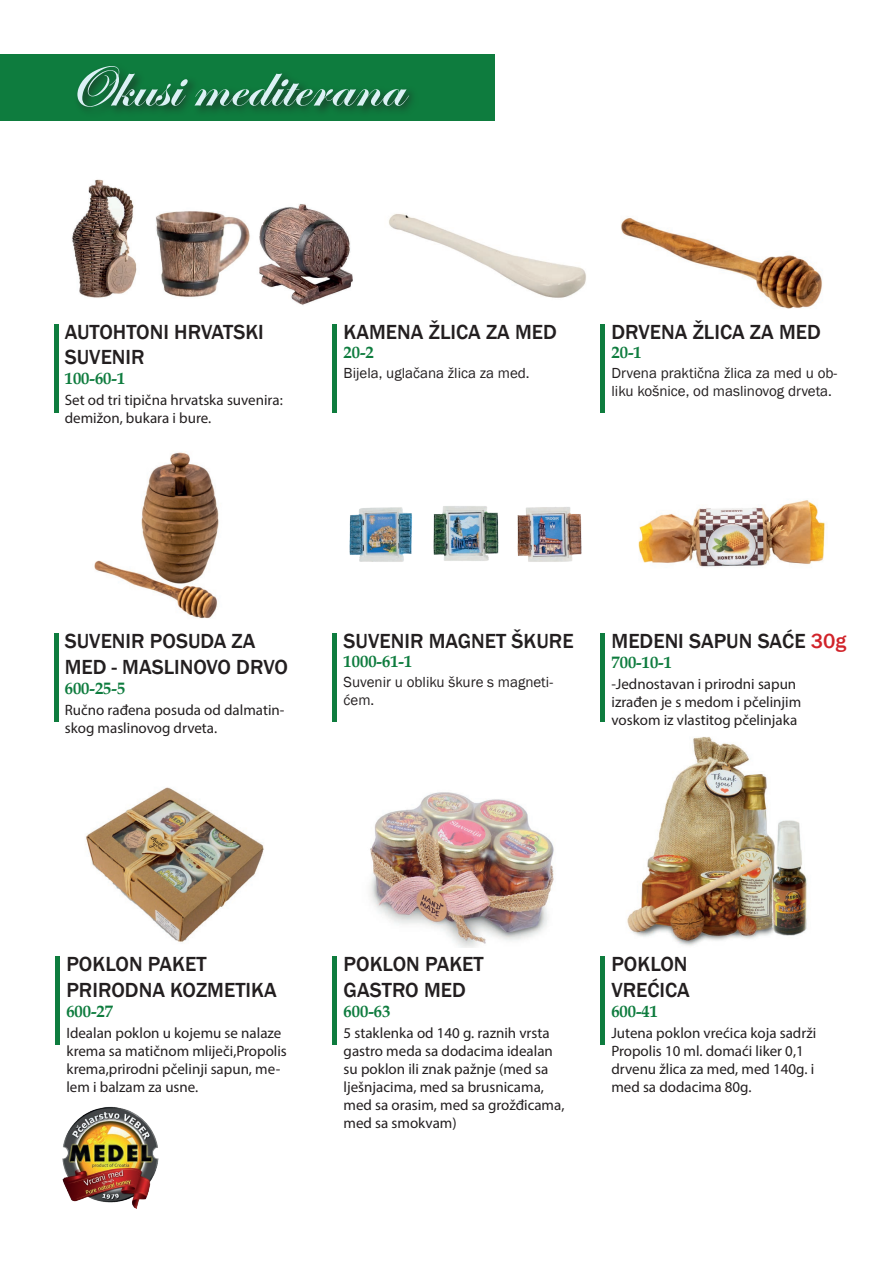
<style>
.page{position:relative;width:893px;height:1263px;background:#fff}
.page>*{position:absolute;margin:0;border:0;box-sizing:border-box;transform-origin:0 0}
.t1{font:700 60px "Edwardian Scr ITC";color:#dcf1f5}
.t2{font:500 21px/25.2px "Franklin Gothic";color:#231f20}
.t3{font:700 16.5px "Book Antiqua";color:#0e7c3e}
.t4{font:15px/18px "Myriad Pro";color:#231f20}
.t5{font:15px/18px "Franklin Gothic";color:#231f20}
.s1{color:#d1232a}
</style>
<div class="page">
<div style="left:0;top:54px;width:495px;height:67px;background:#0e7c3e"></div>
<div style="left:74px;top:62px;width:346px;height:57px;background:#231f20;opacity:.75"></div>
<img style="left:62px;top:1106px;width:97px;height:103px">
<img style="left:389px;top:214px;width:197px;height:84px">
<img style="left:94px;top:452px;width:125px;height:167px">
<img style="left:621px;top:218px;width:202px;height:91px">
<img style="left:72px;top:179px;width:281px;height:126px">
<img style="left:349px;top:506px;width:233px;height:56px">
<img style="left:370px;top:792px;width:184px;height:155px">
<img style="left:627px;top:736px;width:180px;height:210px">
<img style="left:86px;top:787px;width:178px;height:155px">
<img style="left:638px;top:500px;width:187px;height:67px">
<hr style="left:601px;top:324px;width:4px;height:88px;background:#0e7c3e">
<hr style="left:333px;top:324px;width:4px;height:88px;background:#0e7c3e">
<hr style="left:54px;top:324px;width:4px;height:88px;background:#0e7c3e">
<hr style="left:54px;top:634px;width:4px;height:88px;background:#0e7c3e">
<hr style="left:333px;top:634px;width:4px;height:88px;background:#0e7c3e">
<hr style="left:56px;top:957px;width:4px;height:88px;background:#0e7c3e">
<hr style="left:333px;top:957px;width:4px;height:88px;background:#0e7c3e">
<div style="left:600px;top:957px;width:5px;height:88px;background:#0e7c3e"></div>
<hr style="left:601px;top:634px;width:4px;height:88px;background:#0e7c3e">
<h1 class="t1" style="left:63px;top:55px;width:342px">Okusi mediterana</h1>
<h2 class="t2" style="left:65px;top:320px;width:201px">AUTOHTONI HRVATSKI<br>SUVENIR</h2>
<p class="t4" style="left:65px;top:391px;width:219px">Set od tri tipična hrvatska suvenira: demižon, bukara i bure.</p>
<p class="t3" style="left:65px;top:367px;width:62px">100-60-1</p>
<h2 class="t2" style="left:344px;top:320px;width:215px">KAMENA ŽLICA ZA MED</h2>
<p class="t5" style="left:344px;top:364px;width:188px">Bijela, uglačana žlica za med.</p>
<p class="t3" style="left:344px;top:341px;width:32px">20-2</p>
<h2 class="t2" style="left:611px;top:320px;width:211px">DRVENA ŽLICA ZA MED</h2>
<p class="t5" style="left:611px;top:364px;width:227px">Drvena praktična žlica za med u ob&shy;liku košnice, od maslinovog drveta.</p>
<p class="t3" style="left:611px;top:341px;width:32px">20-1</p>
<h2 class="t2" style="left:65px;top:629px;width:225px">SUVENIR POSUDA ZA<br>MED - MASLINOVO DRVO</h2>
<p class="t4" style="left:65px;top:700px;width:221px">Ručno rađena posuda od dalmatin&shy;skog maslinovog drveta.</p>
<p class="t3" style="left:65px;top:677px;width:62px">600-25-5</p>
<h2 class="t2" style="left:344px;top:629px;width:232px">SUVENIR MAGNET ŠKURE</h2>
<p class="t5" style="left:344px;top:674px;width:211px">Suvenir u obliku škure s magneti&shy;ćem.</p>
<p class="t3" style="left:344px;top:650px;width:70px">1000-61-1</p>
<h2 class="t2" style="left:611px;top:629px;width:236px">MEDENI SAPUN SAĆE <span class="s1">30g</span></h2>
<p class="t4" style="left:611px;top:675px;width:191px">-Jednostavan i prirodni sapun izrađen je s medom i pčelinjim voskom iz vlastitog pčelinjaka</p>
<p class="t3" style="left:611px;top:651px;width:62px">700-10-1</p>
<h2 class="t2" style="left:66px;top:952px;width:212px">POKLON PAKET<br>PRIRODNA KOZMETIKA</h2>
<p class="t4" style="left:66px;top:1023px;width:222px">Idealan poklon u kojemu se nalaze krema sa matičnom mliječi,Propolis krema,prirodni pčelinji sapun, me&shy;lem i balzam za usne.</p>
<p class="t3" style="left:66px;top:1000px;width:48px">600-27</p>
<h2 class="t2" style="left:344px;top:952px;width:142px">POKLON PAKET<br>GASTRO MED</h2>
<p class="t4" style="left:344px;top:1023px;width:222px">5 staklenka od 140 g. raznih vrsta gastro meda sa dodacima idealan su poklon ili znak pažnje (med sa lješnjacima, med sa brusnicama, med sa orasim, med sa grožđicama, med sa smokvam)</p>
<p class="t3" style="left:344px;top:1000px;width:48px">600-63</p>
<h2 class="t2" style="left:611px;top:952px;width:80px">POKLON<br>VREĆICA</h2>
<p class="t4" style="left:611px;top:1023px;width:207px">Jutena poklon vrećica koja sadrži<br>Propolis 10 ml. domaći liker 0,1 drvenu žlica za med, med 140g. i med sa dodacima 80g.</p>
<p class="t3" style="left:611px;top:1000px;width:48px">600-41</p>
</div>
